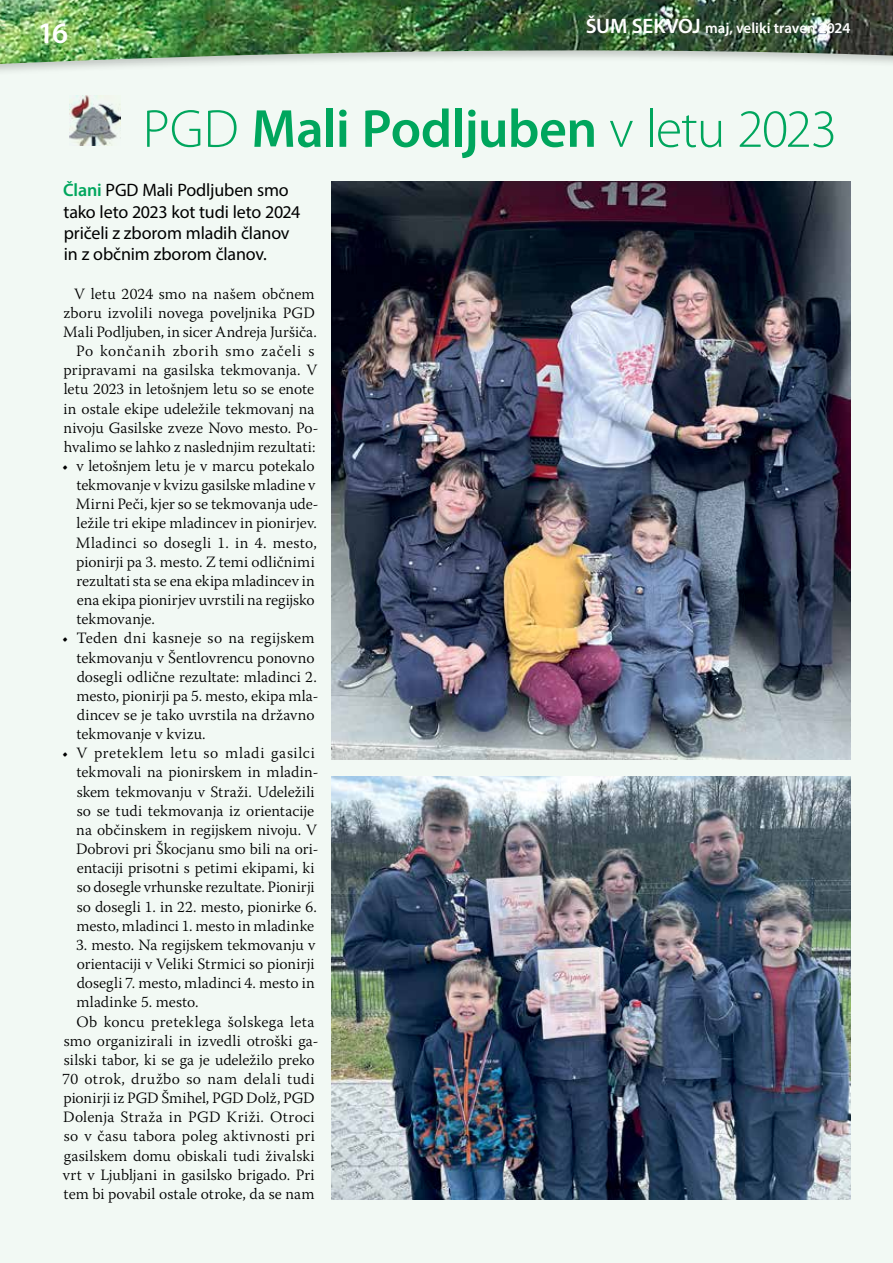
<style>
.page{position:relative;width:893px;height:1263px;background:#fff}
.page>*{position:absolute;margin:0;border:0;box-sizing:border-box;transform-origin:0 0}
.t1{font:600 54px "Myriad Pro";letter-spacing:-.015em;color:#00a65d}
.t2{font:600 30px "Myriad Pro";color:#fff}
.t3{font:18px/21.3px "Myriad Pro";letter-spacing:-.01em;color:#000}
.t4{font:300 15.75px/19.2px "Warnock Pro";letter-spacing:.005em;color:#000}
.t5{font:300 15.75px "Warnock Pro";letter-spacing:.025em;color:#000}
.t6{font:300 15.75px "Warnock Pro";letter-spacing:.03em;color:#000}
.t7{font:600 15px "Myriad Pro";color:#fff}
.s1{font-size:21px}
.s2{font-weight:300}
.s3{font-weight:600;color:#00a65d}
</style>
<div class="page">
<div style="left:0;top:98px;width:893px;height:1165px;background:#f2f9f4"></div>
<div style="left:0;top:0;width:893px;height:98px;background:#f2f9f4"></div>
<img style="left:0;top:0;width:893px;height:72px">
<img style="left:69px;top:96px;width:51px;height:50px">
<img style="left:332px;top:181px;width:518px;height:578px">
<img style="left:332px;top:776px;width:518px;height:423px">
<h2 class="t2" style="left:38px;top:14px;width:32px">16</h2>
<p class="t7" style="left:586px;top:18px;width:266px"><span class="s1">ŠUM SEKVOJ</span> maj, veliki traven 2024</p>
<h1 class="t1" style="left:143px;top:94px;width:696px"><span class="s2">PGD</span> Mali Podljuben <span class="s2">v letu 2023</span></h1>
<p class="t3" style="left:63px;top:179px;width:239px"><span class="s3">Člani</span> PGD Mali Podljuben smo tako leto 2023 kot tudi leto 2024 pričeli z zborom mladih članov in z občnim zborom članov.</p>
<p class="t4" style="left:63px;top:284px;width:257px;text-align:center">V letu 2024 smo na našem občnem zboru izvolili novega poveljnika PGD Mali Podljuben, in sicer Andreja Juršiča.<br>Po končanih zborih smo začeli s pripravami na gasilska tekmovanja. V letu 2023 in letošnjem letu so se enote in ostale ekipe udeležile tekmovanj na nivoju Gasilske zveze Novo mesto. Po&shy;hvalimo se lahko z naslednjim rezultati:</p>
<p class="t4" style="left:76px;top:456px;width:244px;text-indent:-14px">• v letošnjem letu je v marcu potekalo tekmovanje v kvizu gasilske mladine v Mirni Peči, kjer so se tekmovanja ude&shy;ležile tri ekipe mladincev in pionirjev.<br>Mladinci so dosegli 1. in 4. mesto, pionirji pa 3. mesto. Z temi odličnimi rezultati sta se ena ekipa mladincev in ena ekipa pionirjev uvrstili na regijsko tekmovanje.</p>
<p class="t4" style="left:76px;top:628px;width:244px;text-indent:-14px">• Teden dni kasneje so na regijskem tekmovanju v Šentlovrencu ponovno dosegli odlične rezultate: mladinci 2. mesto, pionirji pa 5. mesto, ekipa mla&shy;dincev se je tako uvrstila na državno tekmovanje v kvizu.</p>
<p class="t4" style="left:76px;top:743px;width:244px;text-indent:-14px">• V preteklem letu so mladi gasilci tekmovali na pionirskem in mladin&shy;skem tekmovanju v Straži. Udeležili so se tudi tekmovanja iz orientacije na občinskem in regijskem nivoju. V Dobrovi pri Škocjanu smo bili na ori&shy;entaciji prisotni s petimi ekipami, ki so dosegle vrhunske rezultate. Pionirji so dosegli 1. in 22. mesto, pionirke 6. mesto, mladinci 1. mesto in mladinke</p>
<p class="t4" style="left:76px;top:935px;width:241px">3. mesto. Na regijskem tekmovanju v</p>
<p class="t4" style="left:77px;top:954px;width:239px">orientaciji v Veliki Strmici so pionirji</p>
<p class="t4" style="left:77px;top:973px;width:239px">dosegli 7. mesto, mladinci 4. mesto in</p>
<p class="t4" style="left:76px;top:992px;width:124px">mladinke 5. mesto.</p>
<p class="t4" style="left:76px;top:1011px;width:240px">Ob koncu preteklega šolskega leta</p>
<p class="t4" style="left:64px;top:1031px;width:256px">smo organizirali in izvedli otroški ga-</p>
<p class="t4" style="left:64px;top:1050px;width:252px">silski tabor, ki se ga je udeležilo preko</p>
<p class="t6" style="left:63px;top:1069px;width:254px">70 otrok, družbo so nam delali tudi</p>
<p class="t4" style="left:64px;top:1088px;width:253px">pionirji iz PGD Šmihel, PGD Dolž, PGD</p>
<p class="t5" style="left:63px;top:1108px;width:253px">Dolenja Straža in PGD Križi. Otroci</p>
<p class="t4" style="left:64px;top:1126px;width:252px">so v času tabora poleg aktivnosti pri</p>
<p class="t4" style="left:64px;top:1145px;width:252px">gasilskem domu obiskali tudi živalski</p>
<p class="t4" style="left:63px;top:1165px;width:253px">vrt v Ljubljani in gasilsko brigado. Pri</p>
<p class="t4" style="left:64px;top:1184px;width:253px">tem bi povabil ostale otroke, da se nam</p>
</div>
